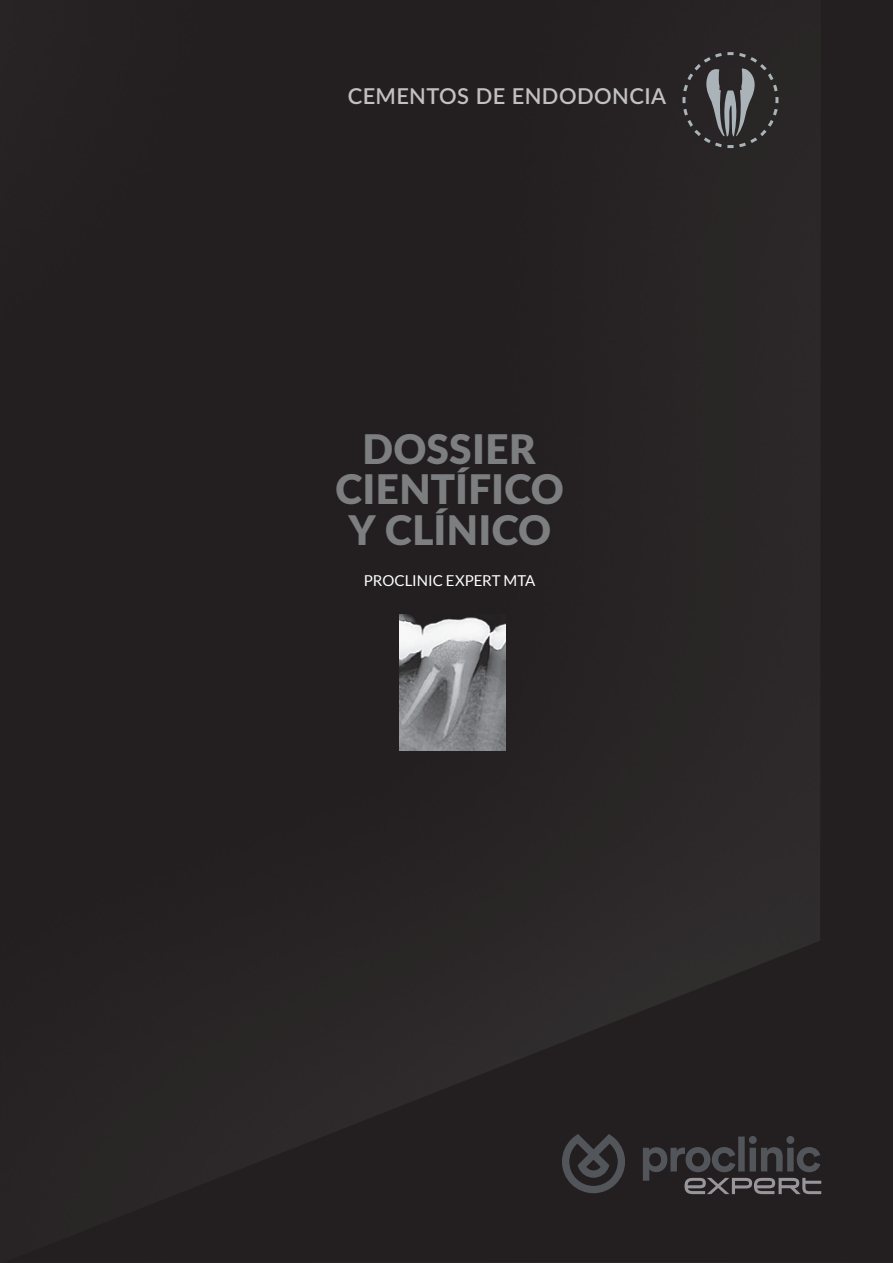
<style>
.page{position:relative;width:893px;height:1263px;background:#fff}
.page>*{position:absolute;margin:0;border:0;box-sizing:border-box;transform-origin:0 0}
.t1{font:900 40.5px/40.5px "Lato";letter-spacing:.015em;color:#7c7e80;text-align:center}
.t2{font:600 21.9px "Lato";letter-spacing:.02em;color:#c1c0c2}
.t3{font:15px "Lato";letter-spacing:-.005em;color:#fff}
</style>
<div class="page">
<svg style="left:447px;top:0;width:446px;height:1262px;background:#262223"></svg>
<svg style="left:562px;top:1134px;width:259px;height:60px;background:#373638"></svg>
<svg style="left:681px;top:51px;width:99px;height:99px;background:#414041"></svg>
<img style="left:447px;top:614px;width:58px;height:137px">
<div style="left:0;top:0;width:447px;height:1262px;background:#231f20"></div>
<p class="t2" style="left:348px;top:81px;width:320px">CEMENTOS DE ENDODONCIA</p>
<p class="t1" style="left:336px;top:428px;width:229px">DOSSIER<br>CIENTÍFICO<br>Y CLÍNICO</p>
<p class="t3" style="left:364px;top:572px;width:173px">PROCLINIC EXPERT MTA</p>
</div>
